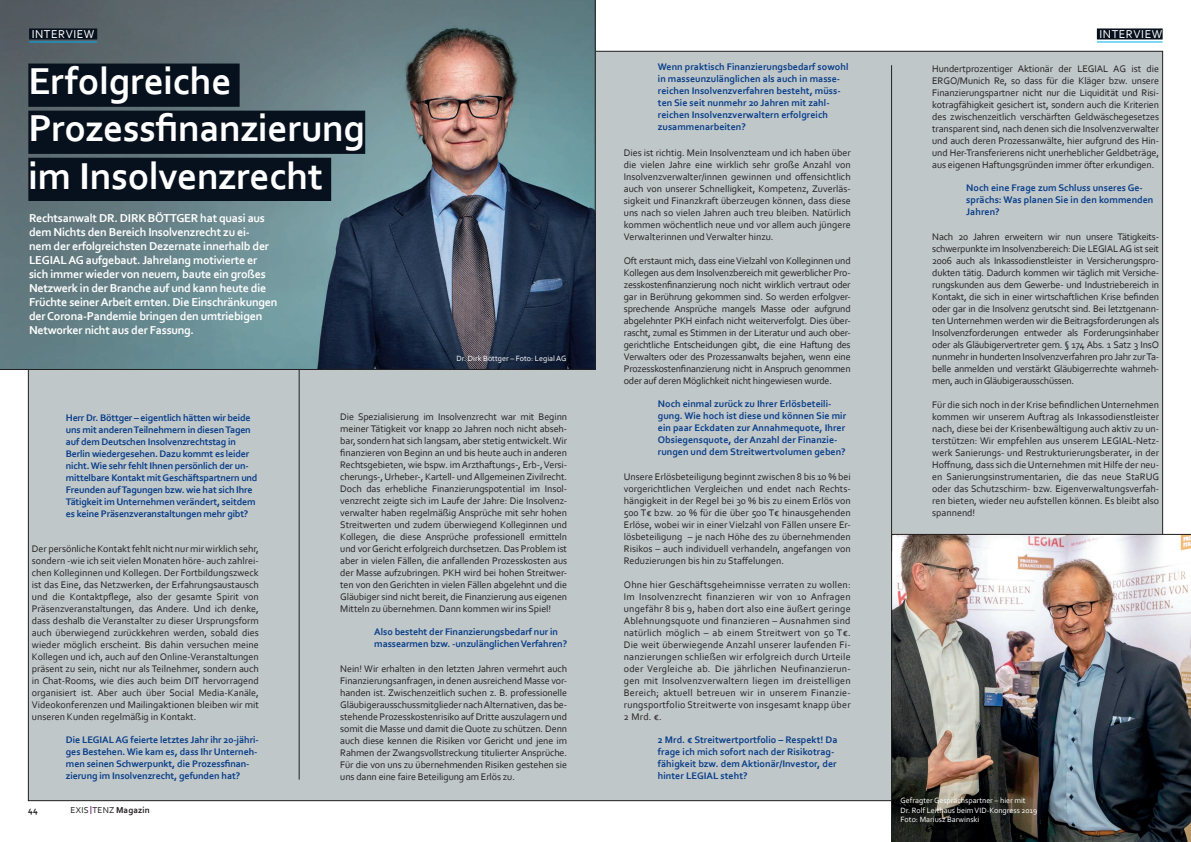
<style>
.page{position:relative;width:1191px;height:842px;background:#fff}
.page>*{position:absolute;margin:0;border:0;box-sizing:border-box;transform-origin:0 0}
.EX_Tytul_Podkreslony{font:700 39.2px/47.1px "Corbel";letter-spacing:-.01em;color:#fff}
.EX_Lead{font:700 12px/14px "Corbel";letter-spacing:-.02em;color:#fff}
.EX_Belka_White_kresk{font:12px "Corbel";letter-spacing:.04em;color:#fff}
.EX_Body_text_odstępy{font:10px/12px "Corbel";letter-spacing:-.01em;color:#231f20;text-align:justify}
.EX_Wywiad_pytanie_Bl{font:700 10px/12px "Corbel";letter-spacing:-.01em;color:#083e89}
.t1{font:9px "Corbel";letter-spacing:.02em;color:#231f20}
.t2{font:700 9px "Corbel";color:#231f20}
.EX_Photocredit_White{font:8px/9.6px "Corbel";color:#fff}
.s1{font-weight:700}
</style>
<div class="page">
<div style="left:28px;top:51px;width:1134px;height:750px;background:#c0c7c9"></div>
<svg style="left:0;top:0;width:595px;height:370px;background:#5c7079"></svg>
<div style="left:28px;top:64px;width:212px;height:43px;background:#07111d"></div>
<div style="left:28px;top:111px;width:337px;height:43px;background:#07111d"></div>
<div style="left:28px;top:158px;width:303px;height:43px;background:#07111d"></div>
<div style="left:1096px;top:28px;width:66px;height:11px;background:#07111d"></div>
<hr style="left:1096px;top:42px;width:66px;height:1px;background:#00aeef">
<div style="left:29px;top:28px;width:68px;height:11px;background:#07111d"></div>
<hr style="left:29px;top:42px;width:68px;height:1px;background:#00aeef">
<img style="left:891px;top:534px;width:300px;height:308px">
<hr style="left:299px;top:370px;width:1px;height:410px;background:#231f20">
<hr style="left:891px;top:65px;width:1px;height:486px;background:#231f20">
<p class="EX_Belka_White_kresk" style="left:32px;top:27px;width:64px">INTERVIEW</p>
<p class="EX_Belka_White_kresk" style="left:1099px;top:27px;width:64px">INTERVIEW</p>
<p class="EX_Tytul_Podkreslony" style="left:28px;top:57px;width:338px">Erfolgreiche<br>Prozessfinanzierung im Insolvenzrecht</p>
<p class="EX_Lead" style="left:29px;top:210px;width:250px">Rechtsanwalt DR. DIRK BÖTTGER hat quasi aus dem Nichts den Bereich Insolvenzrecht zu ei-<br>nem der erfolgreichsten Dezernate innerhalb der LEGIAL AG aufgebaut. Jahrelang motivierte er sich immer wieder von neuem, baute ein großes Netzwerk in der Branche auf und kann heute die Früchte seiner Arbeit ernten. Die Einschränkungen der Corona-Pandemie bringen den umtriebigen Networker nicht aus der Fassung.</p>
<p class="EX_Wywiad_pytanie_Bl" style="left:66px;top:412px;width:193px">Herr Dr. Böttger – eigentlich hätten wir beide uns mit anderen Teilnehmern in diesen Tagen auf dem Deutschen Insolvenzrechtstag in Berlin wiedergesehen. Dazu kommt es leider nicht. Wie sehr fehlt Ihnen persönlich der un&shy;mittelbare Kontakt mit Geschäftspartnern und Freunden auf Tagungen bzw. wie hat sich Ihre Tätigkeit im Unternehmen verändert, seitdem es keine Präsenzveranstaltungen mehr gibt?</p>
<p class="EX_Body_text_odstępy" style="left:32px;top:542px;width:228px">Der persönliche Kontakt fehlt nicht nur mir wirklich sehr, sondern -wie ich seit vielen Monaten höre- auch zahlrei&shy;chen Kolleginnen und Kollegen. Der Fortbildungszweck ist das Eine, das Netzwerken, der Erfahrungsaustausch und die Kontaktpflege, also der gesamte Spirit von Präsenzveranstaltungen, das Andere. Und ich denke, dass deshalb die Veranstalter zu dieser Ursprungsform auch überwiegend zurückkehren werden, sobald dies wieder möglich erscheint. Bis dahin versuchen meine Kollegen und ich, auch auf den Online-Veranstaltungen präsent zu sein, nicht nur als Teilnehmer, sondern auch in Chat-Rooms, wie dies auch beim DIT hervorragend organisiert ist. Aber auch über Social Media-Kanäle, Videokonferenzen und Mailingaktionen bleiben wir mit unseren Kunden regelmäßig in Kontakt.</p>
<p class="EX_Wywiad_pytanie_Bl" style="left:66px;top:734px;width:194px">Die LEGIAL AG feierte letztes Jahr ihr 20-jähri&shy;ges Bestehen. Wie kam es, dass Ihr Unterneh&shy;men seinen Schwerpunkt, die Prozessfinan&shy;zierung im Insolvenzrecht, gefunden hat?</p>
<p class="t2" style="left:28px;top:804px;width:11px">44</p>
<p class="t1" style="left:71px;top:804px;width:81px">EXIS TENZ <span class="s1">Magazin</span></p>
<p class="EX_Photocredit_White" style="left:456px;top:353px;width:111px">Dr. Dirk Böttger – Foto: Legial AG</p>
<p class="EX_Body_text_odstępy" style="left:340px;top:410px;width:228px">Die Spezialisierung im Insolvenzrecht war mit Beginn meiner Tätigkeit vor knapp 20 Jahren noch nicht abseh&shy;bar, sondern hat sich langsam, aber stetig entwickelt. Wir finanzieren von Beginn an und bis heute auch in anderen Rechtsgebieten, wie bspw. im Arzthaftungs-, Erb-, Versi&shy;cherungs-, Urheber-, Kartell- und Allgemeinen Zivilrecht.<br>Doch das erhebliche Finanzierungspotential im Insol&shy;venzrecht zeigte sich im Laufe der Jahre: Die Insolvenz&shy;verwalter haben regelmäßig Ansprüche mit sehr hohen Streitwerten und zudem überwiegend Kolleginnen und Kollegen, die diese Ansprüche professionell ermitteln und vor Gericht erfolgreich durchsetzen. Das Problem ist aber in vielen Fällen, die anfallenden Prozesskosten aus der Masse aufzubringen. PKH wird bei hohen Streitwer&shy;ten von den Gerichten in vielen Fällen abgelehnt und die Gläubiger sind nicht bereit, die Finanzierung aus eigenen Mitteln zu übernehmen. Dann kommen wir ins Spiel!</p>
<p class="EX_Wywiad_pytanie_Bl" style="left:374px;top:626px;width:194px">Also besteht der Finanzierungsbedarf nur in massearmen bzw. -unzulänglichen Verfahren?</p>
<p class="EX_Body_text_odstępy" style="left:340px;top:662px;width:228px">Nein! Wir erhalten in den letzten Jahren vermehrt auch Finanzierungsanfragen, in denen ausreichend Masse vor&shy;handen ist. Zwischenzeitlich suchen z. B. professionelle Gläubigerausschussmitglieder nach Alternativen, das be&shy;stehende Prozesskostenrisiko auf Dritte auszulagern und somit die Masse und damit die Quote zu schützen. Denn auch diese kennen die Risiken vor Gericht und jene im Rahmen der Zwangsvollstreckung titulierter Ansprüche.<br>Für die von uns zu übernehmenden Risiken gestehen sie uns dann eine faire Beteiligung am Erlös zu.</p>
<p class="EX_Wywiad_pytanie_Bl" style="left:658px;top:61px;width:192px">Wenn praktisch Finanzierungsbedarf sowohl in masseunzulänglichen als auch in masse&shy;reichen Insolvenzverfahren besteht, müss&shy;ten Sie seit nunmehr 20 Jahren mit zahl&shy;reichen Insolvenzverwaltern erfolgreich zusammenarbeiten?</p>
<p class="EX_Body_text_odstępy" style="left:624px;top:146px;width:228px">Dies ist richtig. Mein Insolvenzteam und ich haben über die vielen Jahre eine wirklich sehr große Anzahl von Insolvenzverwalter/innen gewinnen und offensichtlich auch von unserer Schnelligkeit, Kompetenz, Zuverläs&shy;sigkeit und Finanzkraft überzeugen können, dass diese uns nach so vielen Jahren auch treu bleiben. Natürlich kommen wöchentlich neue und vor allem auch jüngere Verwalterinnen und Verwalter hinzu.</p>
<p class="EX_Body_text_odstępy" style="left:624px;top:254px;width:228px">Oft erstaunt mich, dass eine Vielzahl von Kolleginnen und Kollegen aus dem Insolvenzbereich mit gewerblicher Pro&shy;zesskostenfinanzierung noch nicht wirklich vertraut oder gar in Berührung gekommen sind. So werden erfolgver&shy;sprechende Ansprüche mangels Masse oder aufgrund abgelehnter PKH einfach nicht weiterverfolgt. Dies über&shy;rascht, zumal es Stimmen in der Literatur und auch ober&shy;gerichtliche Entscheidungen gibt, die eine Haftung des Verwalters oder des Prozessanwalts bejahen, wenn eine Prozesskostenfinanzierung nicht in Anspruch genommen oder auf deren Möglichkeit nicht hingewiesen wurde.</p>
<p class="EX_Wywiad_pytanie_Bl" style="left:658px;top:398px;width:190px">Noch einmal zurück zu Ihrer Erlösbeteili&shy;gung. Wie hoch ist diese und können Sie mir ein paar Eckdaten zur Annahmequote, Ihrer Obsiegensquote, der Anzahl der Finanzie&shy;rungen und dem Streitwertvolumen geben?</p>
<p class="EX_Body_text_odstępy" style="left:624px;top:470px;width:228px">Unsere Erlösbeteiligung beginnt zwischen 8 bis 10 % bei vorgerichtlichen Vergleichen und endet nach Rechts&shy;hängigkeit in der Regel bei 30 % bis zu einem Erlös von 500 T€ bzw. 20 % für die über 500 T€ hinausgehenden Erlöse, wobei wir in einer Vielzahl von Fällen unsere Er&shy;lösbeteiligung – je nach Höhe des zu übernehmenden Risikos – auch individuell verhandeln, angefangen von Reduzierungen bis hin zu Staffelungen.</p>
<p class="EX_Body_text_odstępy" style="left:624px;top:578px;width:228px">Ohne hier Geschäftsgeheimnisse verraten zu wollen:<br>Im Insolvenzrecht finanzieren wir von 10 Anfragen ungefähr 8 bis 9, haben dort also eine äußert geringe Ablehnungsquote und finanzieren – Ausnahmen sind natürlich möglich – ab einem Streitwert von 50 T€.<br>Die weit überwiegende Anzahl unserer laufenden Fi&shy;nanzierungen schließen wir erfolgreich durch Urteile oder Vergleiche ab. Die jährlichen Neufinanzierun&shy;gen mit Insolvenzverwaltern liegen im dreistelligen Bereich; aktuell betreuen wir in unserem Finanzie&shy;rungsportfolio Streitwerte von insgesamt knapp über 2 Mrd. €.</p>
<p class="EX_Wywiad_pytanie_Bl" style="left:658px;top:734px;width:181px">2 Mrd. € Streitwertportfolio – Respekt! Da frage ich mich sofort nach der Risikotrag&shy;fähigkeit bzw. dem Aktionär/Investor, der hinter LEGIAL steht?</p>
<p class="EX_Body_text_odstępy" style="left:932px;top:62px;width:228px">Hundertprozentiger Aktionär der LEGIAL AG ist die ERGO/Munich Re, so dass für die Kläger bzw. unsere Finanzierungspartner nicht nur die Liquidität und Risi&shy;kotragfähigkeit gesichert ist, sondern auch die Kriterien des zwischenzeitlich verschärften Geldwäschegesetzes transparent sind, nach denen sich die Insolvenzverwalter und auch deren Prozessanwälte, hier aufgrund des Hin&shy;und Her-Transferierens nicht unerheblicher Geldbeträge, aus eigenen Haftungsgründen immer öfter erkundigen.</p>
<p class="EX_Wywiad_pytanie_Bl" style="left:966px;top:182px;width:189px">Noch eine Frage zum Schluss unseres Ge&shy;sprächs: Was planen Sie in den kommenden<br>Jahren?</p>
<p class="EX_Body_text_odstępy" style="left:932px;top:230px;width:228px">Nach 20 Jahren erweitern wir nun unsere Tätigkeits&shy;schwerpunkte im Insolvenzbereich: Die LEGIAL AG ist seit 2006 auch als Inkassodienstleister in Versicherungspro&shy;dukten tätig. Dadurch kommen wir täglich mit Versiche&shy;rungskunden aus dem Gewerbe- und Industriebereich in Kontakt, die sich in einer wirtschaftlichen Krise befinden oder gar in die Insolvenz gerutscht sind. Bei letztgenann&shy;ten Unternehmen werden wir die Beitragsforderungen als Insolvenzforderungen entweder als Forderungsinhaber oder als Gläubigervertreter gem. § 174 Abs. 1 Satz 3 InsO nunmehr in hunderten Insolvenzverfahren pro Jahr zur Ta&shy;belle anmelden und verstärkt Gläubigerrechte wahrneh&shy;men, auch in Gläubigerausschüssen.</p>
<p class="EX_Body_text_odstępy" style="left:932px;top:398px;width:228px">Für die sich noch in der Krise befindlichen Unternehmen kommen wir unserem Auftrag als Inkassodienstleister nach, diese bei der Krisenbewältigung auch aktiv zu un&shy;terstützen: Wir empfehlen aus unserem LEGIAL-Netz&shy;werk Sanierungs- und Restrukturierungsberater, in der Hoffnung, dass sich die Unternehmen mit Hilfe der neu&shy;en Sanierungsinstrumentarien, die das neue StaRUG oder das Schutzschirm- bzw. Eigenverwaltungsverfah&shy;ren bieten, wieder neu aufstellen können. Es bleibt also spannend!</p>
<p class="EX_Photocredit_White" style="left:900px;top:795px;width:138px">Gefragter Gesprächspartner – hier mit<br>Dr. Rolf Leithaus beim VID-Kongress 2019<br>Foto: Mariusz Barwinski</p>
</div>
